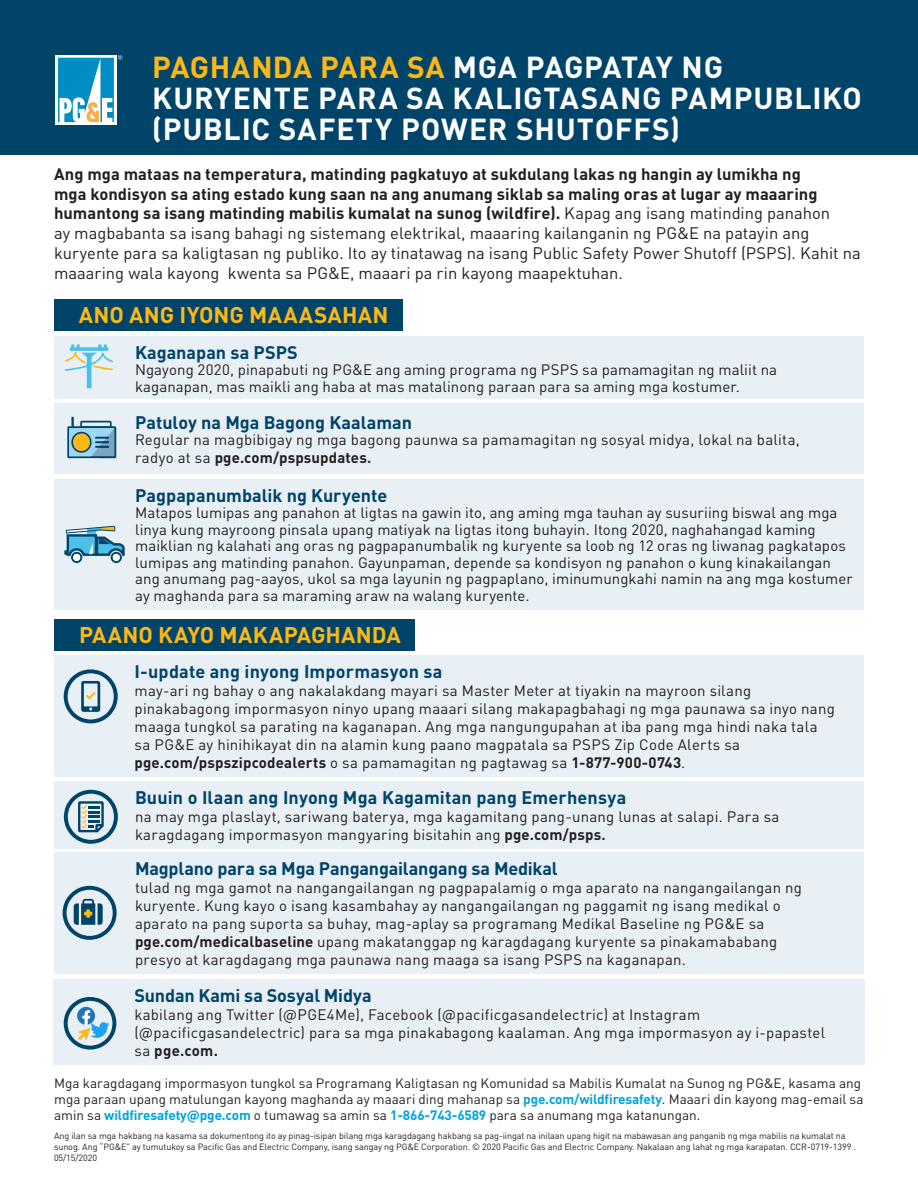
<style>
.page{position:relative;width:918px;height:1188px;background:#fff}
.page>*{position:absolute;margin:0;border:0;box-sizing:border-box;transform-origin:0 0}
.t1{font:700 30px/31.2px "DINOT";letter-spacing:.025em;color:#fff}
.t2{font:700 22.5px "DINOT";letter-spacing:.015em;color:#fcb814}
.header__indent{font:700 18px "DINOT";letter-spacing:.005em;color:#00446a}
.PG_E_Body{font:700 18px "DINOT";color:#00446a}
.PG_E_Body-2{font:16.5px/19.8px "DINOT";color:#231f20}
.header__indent-2{font:15px/18px "DINOT";letter-spacing:.015em;color:#231f20}
.PG_E_Body-3{font:15px/16.5px "DINOT";letter-spacing:.01em;color:#231f20}
.copy{font:13.5px/16.2px "DINOT";color:#231f20}
.copy-2{font:9px/10.8px "DINOT";letter-spacing:-.01em;color:#231f20}
.s1{color:#fcb814}
.s2{font-weight:700}
.s3{font-weight:700;color:#00446a}
.s4{font-weight:700;color:#00a4de}
</style>
<div class="page">
<div style="left:0;top:0;width:918px;height:154px;background:#00446a"></div>
<div style="left:54px;top:300px;width:349px;height:31px;background:#00446a"></div>
<div style="left:54px;top:403px;width:810px;height:71px;background:#e8eff5"></div>
<svg style="left:67px;top:417px;width:49px;height:41px"></svg>
<div style="left:54px;top:479px;width:810px;height:131px;background:#e8eff5"></div>
<svg style="left:64px;top:525px;width:61px;height:38px"></svg>
<div style="left:54px;top:336px;width:810px;height:63px;background:#e8eff5"></div>
<svg style="left:65px;top:344px;width:48px;height:44px"></svg>
<div style="left:54px;top:852px;width:810px;height:122px;background:#e8eff5"></div>
<svg style="left:62px;top:885px;width:55px;height:55px"></svg>
<div style="left:54px;top:619px;width:361px;height:31px;background:#00446a"></div>
<div style="left:54px;top:781px;width:810px;height:68px;background:#e8eff5"></div>
<svg style="left:63px;top:789px;width:55px;height:55px"></svg>
<div style="left:54px;top:655px;width:810px;height:122px;background:#e8eff5"></div>
<svg style="left:63px;top:669px;width:55px;height:55px"></svg>
<div style="left:53px;top:979px;width:812px;height:86px;background:#e8eff5"></div>
<svg style="left:63px;top:997px;width:54px;height:53px"></svg>
<img style="left:86px;top:1021px;width:24px;height:23px">
<div style="left:55px;top:55px;width:62px;height:70px;background:#fff"></div>
<svg style="left:58px;top:55px;width:64px;height:67px"></svg>
<p class="t1" style="left:152px;top:50px;width:711px"><span class="s1">PAGHANDA PARA SA</span> MGA PAGPATAY NG<br>KURYENTE PARA SA KALIGTASANG PAMPUBLIKO</p>
<p class="t1" style="left:152px;top:112px;width:529px">(PUBLIC SAFETY POWER SHUTOFFS)</p>
<p class="PG_E_Body-2" style="left:54px;top:163px;width:808px"><span class="s2">Ang mga mataas na temperatura, matinding pagkatuyo at sukdulang lakas ng hangin ay lumikha ng<br>mga kondisyon sa ating estado kung saan na ang anumang siklab sa maling oras at lugar ay maaaring humantong sa isang matinding mabilis kumalat na sunog (wildfire).</span> Kapag ang isang matinding panahon<br>ay magbabanta sa isang bahagi ng sistemang elektrikal, maaaring kailanganin ng PG&amp;E na patayin ang kuryente para sa kaligtasan ng publiko. Ito ay tinatawag na isang Public Safety Power Shutoff (PSPS). Kahit na maaaring wala kayong kwenta sa PG&amp;E, maaari pa rin kayong maapektuhan.</p>
<p class="t2" style="left:79px;top:297px;width:311px">ANO ANG IYONG MAAASAHAN</p>
<p class="header__indent" style="left:135px;top:338px;width:164px">Kaganapan sa PSPS</p>
<p class="PG_E_Body-3" style="left:135px;top:360px;width:644px">Ngayong 2020, pinapabuti ng PG&amp;E ang aming programa ng PSPS sa pamamagitan ng maliit na kaganapan, mas maikli ang haba at mas matalinong paraan para sa aming mga kostumer.</p>
<p class="header__indent" style="left:135px;top:408px;width:279px">Patuloy na Mga Bagong Kaalaman</p>
<p class="header__indent-2" style="left:135px;top:430px;width:666px;line-height:17.2px">Regular na magbibigay ng mga bagong paunwa sa pamamagitan ng sosyal midya, lokal na balita, radyo at sa <span class="s2">pge.com/pspsupdates</span><span class="s3">.</span></p>
<p class="PG_E_Body" style="left:135px;top:481px;width:254px">Pagpapanumbalik ng Kuryente</p>
<p class="PG_E_Body-3" style="left:135px;top:504px;width:719px">Matapos lumipas ang panahon at ligtas na gawin ito, ang aming mga tauhan ay susuriing biswal ang mga linya kung mayroong pinsala upang matiyak na ligtas itong buhayin. Itong 2020, naghahangad kaming maiklian ng kalahati ang oras ng pagpapanumbalik ng kuryente sa loob ng 12 oras ng liwanag pagkatapos lumipas ang matinding panahon. Gayunpaman, depende sa kondisyon ng panahon o kung kinakailangan ang anumang pag-aayos, ukol sa mga layunin ng pagpaplano, iminumungkahi namin na ang mga kostumer ay maghanda para sa maraming araw na walang kuryente.</p>
<p class="t2" style="left:79px;top:617px;width:323px">PAANO KAYO MAKAPAGHANDA</p>
<p class="header__indent" style="left:135px;top:657px;width:310px">I-update ang inyong Impormasyon sa</p>
<p class="header__indent-2" style="left:135px;top:680px;width:702px">may-ari ng bahay o ang nakalakdang mayari sa Master Meter at tiyakin na mayroon silang pinakabagong impormasyon ninyo upang maaari silang makapagbahagi ng mga paunawa sa inyo nang maaga tungkol sa parating na kaganapan. Ang mga nangungupahan at iba pang mga hindi naka tala sa PG&amp;E ay hinihikayat din na alamin kung paano magpatala sa PSPS Zip Code Alerts sa <span class="s2">pge.com/pspszipcodealerts</span> o sa pamamagitan ng pagtawag sa <span class="s2">1-877-900-0743</span>.</p>
<p class="header__indent" style="left:135px;top:783px;width:493px">Buuin o Ilaan ang Inyong Mga Kagamitan pang Emerhensya</p>
<p class="header__indent-2" style="left:135px;top:806px;width:646px">na may mga plaslayt, sariwang baterya, mga kagamitang pang-unang lunas at salapi. Para sa karagdagang impormasyon mangyaring bisitahin ang <span class="s2">pge.com/psps</span><span class="s3">.</span></p>
<p class="header__indent" style="left:135px;top:855px;width:424px">Magplano para sa Mga Pangangailangang sa Medikal</p>
<p class="header__indent-2" style="left:135px;top:878px;width:669px">tulad ng mga gamot na nangangailangan ng pagpapalamig o mga aparato na nangangailangan ng kuryente. Kung kayo o isang kasambahay ay nangangailangan ng paggamit ng isang medikal o aparato na pang suporta sa buhay, mag-aplay sa programang Medikal Baseline ng PG&amp;E sa <span class="s2">pge.com/medicalbaseline</span> upang makatanggap ng karagdagang kuryente sa pinakamababang presyo at karagdagang mga paunawa nang maaga sa isang PSPS na kaganapan.</p>
<p class="PG_E_Body" style="left:134px;top:981px;width:239px">Sundan Kami sa Sosyal Midya</p>
<p class="PG_E_Body-3" style="left:134px;top:1005px;width:692px;line-height:18px">kabilang ang Twitter (@PGE4Me), Facebook (@pacificgasandelectric) at Instagram (@pacificgasandelectric) para sa mga pinakabagong kaalaman. Ang mga impormasyon ay i-papastel sa <span class="s2">pge.com.</span></p>
<p class="copy" style="left:54px;top:1074px;width:811px">Mga karagdagang impormasyon tungkol sa Programang Kaligtasan ng Komunidad sa Mabilis Kumalat na Sunog ng PG&amp;E, kasama ang mga paraan upang matulungan kayong maghanda ay maaari ding mahanap sa <span class="s4">pge.com/wildfiresafety</span>. Maaari din kayong mag-email sa amin sa <span class="s4">wildfiresafety@pge.com</span> o tumawag sa amin sa <span class="s4">1-866-743-6589</span> para sa anumang mga katanungan.</p>
<p class="copy-2" style="left:54px;top:1130px;width:803px">Ang ilan sa mga hakbang na kasama sa dokumentong ito ay pinag-isipan bilang mga karagdagang hakbang sa pag-iingat na inilaan upang higit na mabawasan ang panganib ng mga mabilis na kumalat na sunog. Ang “PG&amp;E” ay tumutukoy sa Pacific Gas and Electric Company, isang sangay ng PG&amp;E Corporation. © 2020 Pacific Gas and Electric Company. Nakalaan ang lahat ng mga karapatan. CCR-0719-1399 .<br>05/15/2020</p>
</div>
